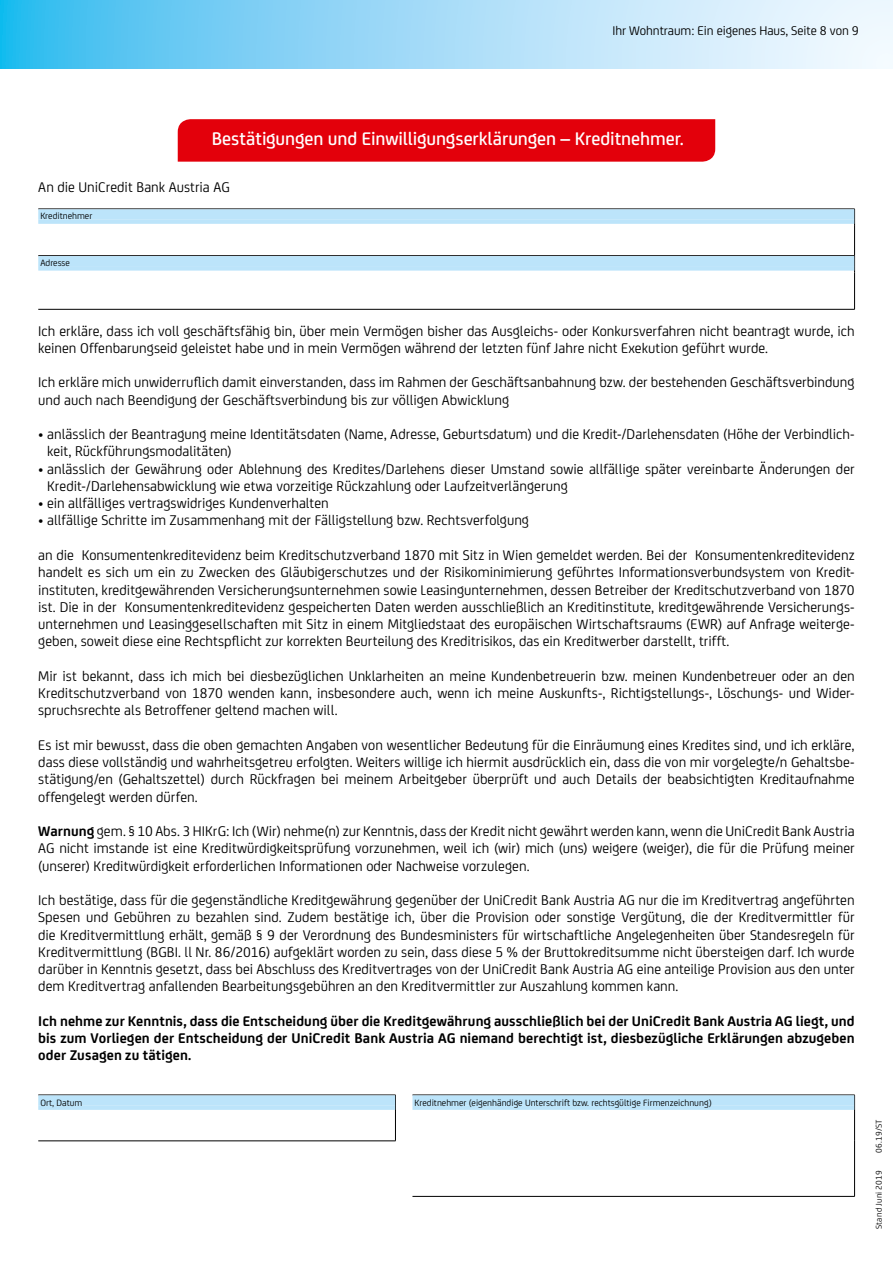
<style>
.page{position:relative;width:893px;height:1263px;background:#fff}
.page>*{position:absolute;margin:0;border:0;box-sizing:border-box;transform-origin:0 0}
.Subheadline_Kasten_r{font:500 19.5px "Uni Credit";letter-spacing:-.005em;color:#fff}
.RT{font:15px/17.2px "Uni Credit";color:#000;text-align:justify}
.RT-2{font:700 15px/17.2px "Uni Credit";letter-spacing:.01em;color:#000;text-align:justify}
.t1{font:13.5px "Uni Credit";letter-spacing:-.005em;color:#000}
.Formular_Screend_Bar{font:9.75px "Uni Credit";color:#000}
.t2{font:9px "Uni Credit";letter-spacing:.015em;color:#000}
.s1{font-weight:700}
</style>
<div class="page">
<svg style="left:0;top:0;width:893px;height:68px;background:#a0dbf7"></svg>
<hr style="left:38px;top:255px;width:817px;height:1px;background:#000">
<hr style="left:38px;top:309px;width:817px;height:1px;background:#000">
<svg style="left:854px;top:209px;width:1px;height:17px"></svg>
<svg style="left:854px;top:256px;width:1px;height:17px"></svg>
<hr style="left:854px;top:226px;width:1px;height:30px;background:#000">
<hr style="left:854px;top:273px;width:1px;height:36px;background:#000">
<div style="left:38px;top:209px;width:816px;height:10px;background:#bce4fa"></div>
<div style="left:38px;top:219px;width:816px;height:5px;background:#bce4fa"></div>
<div style="left:38px;top:256px;width:816px;height:10px;background:#bce4fa"></div>
<div style="left:38px;top:266px;width:816px;height:5px;background:#bce4fa"></div>
<hr style="left:38px;top:1140px;width:358px;height:1px;background:#000">
<hr style="left:412px;top:1196px;width:443px;height:1px;background:#000">
<svg style="left:395px;top:1095px;width:1px;height:46px"></svg>
<svg style="left:854px;top:1095px;width:1px;height:46px"></svg>
<hr style="left:854px;top:1141px;width:1px;height:55px;background:#000">
<div style="left:38px;top:1095px;width:357px;height:10px;background:#bce4fa"></div>
<div style="left:38px;top:1105px;width:357px;height:5px;background:#bce4fa"></div>
<div style="left:412px;top:1095px;width:442px;height:10px;background:#bce4fa"></div>
<div style="left:412px;top:1105px;width:442px;height:5px;background:#bce4fa"></div>
<div style="left:178px;top:119px;width:537px;height:43px;background:#e3000b"></div>
<p class="t1" style="left:612px;top:21px;width:248px">Ihr Wohntraum: Ein eigenes Haus, Seite 8 von 9</p>
<p class="Subheadline_Kasten_r" style="left:212px;top:125px;width:474px">Bestätigungen und Einwilligungserklärungen – Kreditnehmer.</p>
<p class="RT" style="left:38px;top:177px;width:193px">An die UniCredit Bank Austria AG</p>
<p class="Formular_Screend_Bar" style="left:40px;top:209px;width:53px">Kreditnehmer</p>
<p class="Formular_Screend_Bar" style="left:40px;top:256px;width:31px">Adresse</p>
<p class="RT" style="left:38px;top:321px;width:818px">Ich erkläre, dass ich voll geschäftsfähig bin, über mein Vermögen bisher das Ausgleichs- oder Konkursverfahren nicht beantragt wurde, ich keinen Offenbarungseid geleistet habe und in mein Vermögen während der letzten fünf Jahre nicht Exekution geführt wurde.</p>
<p class="RT" style="left:38px;top:373px;width:818px">Ich erkläre mich unwiderruflich damit einverstanden, dass im Rahmen der Geschäftsanbahnung bzw. der bestehenden Geschäftsverbindung und auch nach Beendigung der Geschäftsverbindung bis zur völligen Abwicklung</p>
<p class="RT" style="left:47px;top:425px;width:809px;text-indent:-9px">• anlässlich der Beantragung meine Identitätsdaten (Name, Adresse, Geburtsdatum) und die Kredit-/Darlehensdaten (Höhe der Verbindlich&shy;keit, Rückführungsmodalitäten)</p>
<p class="RT" style="left:47px;top:459px;width:809px;text-indent:-9px">• anlässlich der Gewährung oder Ablehnung des Kredites/Darlehens dieser Umstand sowie allfällige später vereinbarte Änderungen der<br>Kredit-/Darlehensabwicklung wie etwa vorzeitige Rückzahlung oder Laufzeitverlängerung</p>
<p class="RT" style="left:38px;top:494px;width:292px">• ein allfälliges vertragswidriges Kundenverhalten</p>
<p class="RT" style="left:38px;top:511px;width:492px">• allfällige Schritte im Zusammenhang mit der Fälligstellung bzw. Rechtsverfolgung</p>
<p class="RT" style="left:38px;top:545px;width:818px">an die Konsumentenkreditevidenz beim Kreditschutzverband 1870 mit Sitz in Wien gemeldet werden. Bei der Konsumentenkreditevidenz handelt es sich um ein zu Zwecken des Gläubigerschutzes und der Risikominimierung geführtes Informationsverbundsystem von Kredit&shy;instituten, kreditgewährenden Versicherungsunternehmen sowie Leasingunternehmen, dessen Betreiber der Kreditschutzverband von 1870 ist. Die in der Konsumentenkreditevidenz gespeicherten Daten werden ausschließlich an Kreditinstitute, kreditgewährende Versicherungs&shy;unternehmen und Leasinggesellschaften mit Sitz in einem Mitgliedstaat des europäischen Wirtschaftsraums (EWR) auf Anfrage weiterge&shy;geben, soweit diese eine Rechtspflicht zur korrekten Beurteilung des Kreditrisikos, das ein Kreditwerber darstellt, trifft.</p>
<p class="RT" style="left:38px;top:666px;width:818px">Mir ist bekannt, dass ich mich bei diesbezüglichen Unklarheiten an meine Kundenbetreuerin bzw. meinen Kundenbetreuer oder an den Kreditschutzverband von 1870 wenden kann, insbesondere auch, wenn ich meine Auskunfts-, Richtigstellungs-, Löschungs- und Wider&shy;spruchsrechte als Betroffener geltend machen will.</p>
<p class="RT" style="left:38px;top:735px;width:818px">Es ist mir bewusst, dass die oben gemachten Angaben von wesentlicher Bedeutung für die Einräumung eines Kredites sind, und ich erkläre, dass diese vollständig und wahrheitsgetreu erfolgten. Weiters willige ich hiermit ausdrücklich ein, dass die von mir vorgelegte/n Gehaltsbe&shy;stätigung/en (Gehaltszettel) durch Rückfragen bei meinem Arbeitgeber überprüft und auch Details der beabsichtigten Kreditaufnahme offengelegt werden dürfen.</p>
<p class="RT" style="left:38px;top:821px;width:818px"><span class="s1">Warnung</span> gem. § 10 Abs. 3 HIKrG: Ich (Wir) nehme(n) zur Kenntnis, dass der Kredit nicht gewährt werden kann, wenn die UniCredit Bank Austria AG nicht imstande ist eine Kreditwürdigkeitsprüfung vorzunehmen, weil ich (wir) mich (uns) weigere (weiger), die für die Prüfung meiner (unserer) Kreditwürdigkeit erforderlichen Informationen oder Nachweise vorzulegen.</p>
<p class="RT" style="left:38px;top:890px;width:818px">Ich bestätige, dass für die gegenständliche Kreditgewährung gegenüber der UniCredit Bank Austria AG nur die im Kreditvertrag angeführten Spesen und Gebühren zu bezahlen sind. Zudem bestätige ich, über die Provision oder sonstige Vergütung, die der Kreditvermittler für die Kreditvermittlung erhält, gemäß § 9 der Verordnung des Bundesministers für wirtschaftliche Angelegenheiten über Standesregeln für Kreditvermittlung (BGBI. ll Nr. 86/2016) aufgeklärt worden zu sein, dass diese 5 % der Bruttokreditsumme nicht übersteigen darf. Ich wurde darüber in Kenntnis gesetzt, dass bei Abschluss des Kreditvertrages von der UniCredit Bank Austria AG eine anteilige Provision aus den unter dem Kreditvertrag anfallenden Bearbeitungsgebühren an den Kreditvermittler zur Auszahlung kommen kann.</p>
<p class="RT-2" style="left:38px;top:1011px;width:818px">Ich nehme zur Kenntnis, dass die Entscheidung über die Kreditgewährung ausschließlich bei der UniCredit Bank Austria AG liegt, und bis zum Vorliegen der Entscheidung der UniCredit Bank Austria AG niemand berechtigt ist, diesbezügliche Erklärungen abzugeben oder Zusagen zu tätigen.</p>
<p class="Formular_Screend_Bar" style="left:40px;top:1095px;width:43px">Ort, Datum</p>
<p class="Formular_Screend_Bar" style="left:415px;top:1095px;width:299px">Kreditnehmer (eigenhändige Unterschrift bzw. rechtsgültige Firmenzeichnung)</p>
<p class="t2" style="left:872px;top:1152px;width:35px;rotate:-90deg">06.19/ST</p>
<p class="t2" style="left:872px;top:1229px;width:60px;rotate:-90deg">Stand Juni 2019</p>
</div>
